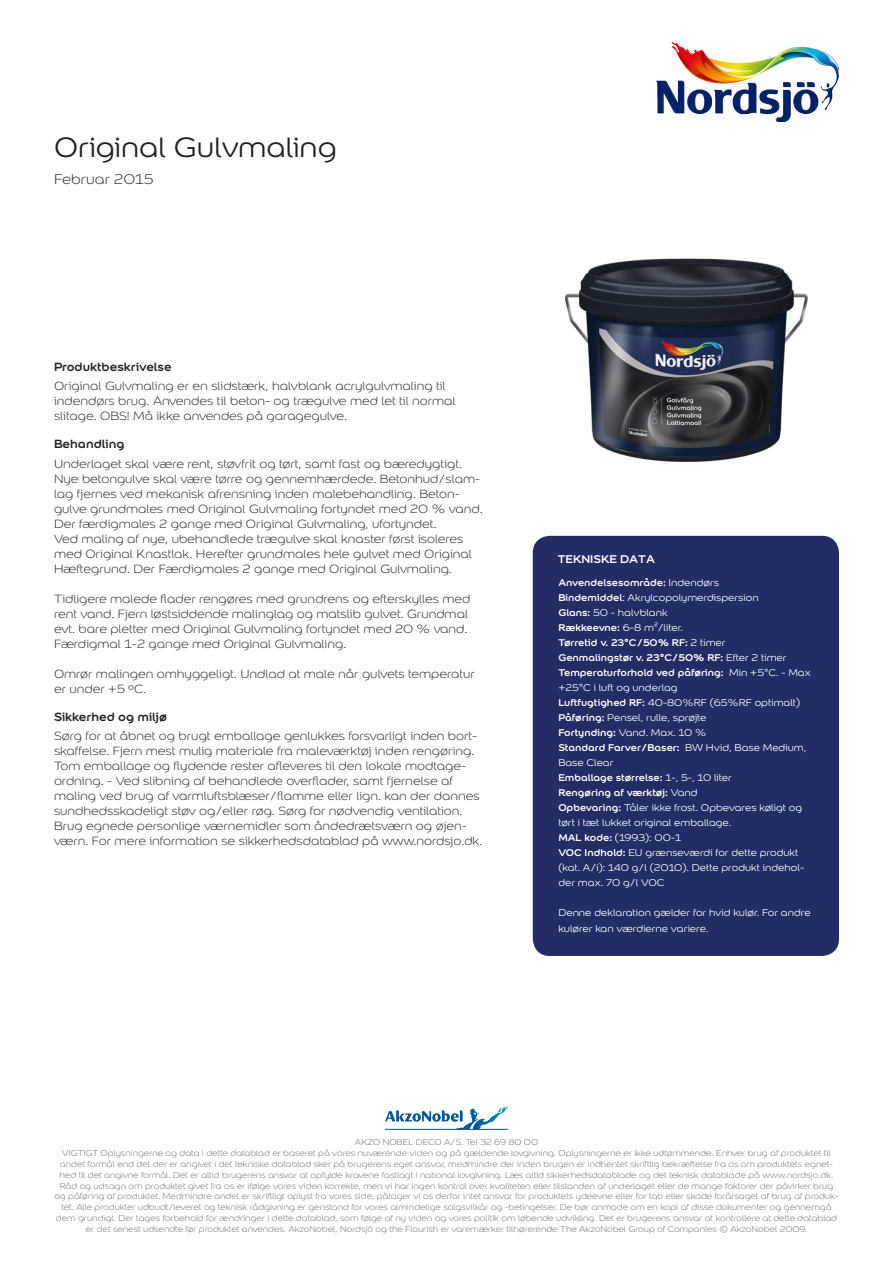
<style>
.page{position:relative;width:893px;height:1263px;background:#fff}
.page>*{position:absolute;margin:0;border:0;box-sizing:border-box;transform-origin:0 0}
.Produkt_Overskrift_S{font:30px "Colour Sans";color:#231f20}
.Dato{font:300 15px "Colour Sans";color:#231f20}
.Brødtekst{font:300 12.75px/15px "Colour Sans";color:#231f20}
.Overskrift_Brødtekst{font:700 12.75px "Colour Sans";color:#231f20}
.Tabeloverskrift{font:700 12px "Colour Sans";color:#fff}
.Datatekst{font:10.5px/15px "Colour Sans";color:#fff}
.Datatekst-2{font:700 10.5px "Colour Sans";color:#fff}
.juridisk_text{font:300 9px/10.8px "Colour Sans";color:#6c6d70;text-align:center}
.s1{font-weight:400}
.s2{font-weight:700}
</style>
<div class="page">
<div style="left:533px;top:536px;width:306px;height:420px;background:#232c65;border-radius:17px"></div>
<img style="left:566px;top:258px;width:242px;height:204px">
<img style="left:657px;top:43px;width:182px;height:78px">
<svg style="left:385px;top:1106px;width:123px;height:23px"></svg>
<hr style="left:385px;top:1129px;width:123px;height:1px;background:#005595">
<p class="Produkt_Overskrift_S" style="left:54px;top:126px;width:284px">Original Gulvmaling</p>
<p class="Dato" style="left:54px;top:169px;width:101px">Februar 2015</p>
<p class="Overskrift_Brødtekst" style="left:54px;top:356px;width:119px">Produktbeskrivelse</p>
<p class="Brødtekst" style="left:54px;top:378px;width:403px">Original Gulvmaling er en slidstærk, halvblank acrylgulvmaling til indendørs brug. Anvendes til beton- og trægulve med let til normal slitage. OBS! Må ikke anvendes på garagegulve.</p>
<p class="Overskrift_Brødtekst" style="left:54px;top:434px;width:72px">Behandling</p>
<p class="Brødtekst" style="left:54px;top:455px;width:430px">Underlaget skal være rent, støvfrit og tørt, samt fast og bæredygtigt.<br>Nye betongulve skal være tørre og gennemhærdede. Betonhud/slam&shy;lag fjernes ved mekanisk afrensning inden malebehandling. Beton&shy;gulve grundmales med Original Gulvmaling fortyndet med 20 % vand.<br>Der færdigmales 2 gange med Original Gulvmaling, ufortyndet.</p>
<p class="Brødtekst" style="left:54px;top:530px;width:419px">Ved maling af nye, ubehandlede trægulve skal knaster først isoleres med Original Knastlak. Herefter grundmales hele gulvet med Original<br>Hæftegrund. Der Færdigmales 2 gange med Original Gulvmaling.</p>
<p class="Brødtekst" style="left:54px;top:590px;width:418px">Tidligere malede flader rengøres med grundrens og efterskylles med rent vand. Fjern løstsiddende malinglag og matslib gulvet. Grundmal evt. bare pletter med Original Gulvmaling fortyndet med 20 % vand.<br>Færdigmal 1-2 gange med Original Gulvmaling.</p>
<p class="Brødtekst" style="left:54px;top:665px;width:422px">Omrør malingen omhyggeligt. Undlad at male når gulvets temperatur er under +5 ºC.</p>
<p class="Overskrift_Brødtekst" style="left:54px;top:706px;width:115px">Sikkerhed og miljø</p>
<p class="Brødtekst" style="left:54px;top:728px;width:430px">Sørg for at åbnet og brugt emballage genlukkes forsvarligt inden bort&shy;skaffelse. Fjern mest mulig materiale fra maleværktøj inden rengøring.<br>Tom emballage og flydende rester afleveres til den lokale modtage&shy;ordning. - Ved slibning af behandlede overflader, samt fjernelse af maling ved brug af varmluftsblæser/flamme eller lign. kan der dannes sundhedsskadeligt støv og/eller røg. Sørg for nødvendig ventilation.<br>Brug egnede personlige værnemidler som åndedrætsværn og øjen&shy;værn. For mere information se sikkerhedsdatablad på www.nordsjo.dk.</p>
<p class="Tabeloverskrift" style="left:558px;top:549px;width:99px">TEKNISKE DATA</p>
<p class="Datatekst-2" style="left:558px;top:574px;width:162px">Anvendelsesområde: <span class="s1">Indendørs</span></p>
<p class="Datatekst" style="left:558px;top:590px;width:202px"><span class="s2">Bindemiddel</span>: Akrylcopolymerdispersion</p>
<p class="Datatekst" style="left:558px;top:605px;width:111px"><span class="s2">Glans:</span> 50 - halvblank</p>
<p class="Datatekst" style="left:558px;top:620px;width:126px"><span class="s2">Rækkeevne:</span> 6-8 m²/liter.</p>
<p class="Datatekst-2" style="left:558px;top:634px;width:169px">Tørretid v. 23°C/50% RF: <span class="s1">2 timer</span></p>
<p class="Datatekst-2" style="left:558px;top:649px;width:230px">Genmalingstør v. 23°C/50% RF: <span class="s1">Efter 2 timer</span></p>
<p class="Datatekst" style="left:558px;top:665px;width:254px"><span class="s2">Temperaturforhold ved påføring:</span> Min +5°C. - Max +25°C i luft og underlag</p>
<p class="Datatekst" style="left:558px;top:695px;width:243px"><span class="s2">Luftfugtighed RF:</span> 40-80%RF (65%RF optimalt)<br><span class="s2">Påføring:</span> Pensel, rulle, sprøjte</p>
<p class="Datatekst" style="left:558px;top:725px;width:149px"><span class="s2">Fortynding:</span> Vand. Max. 10 %</p>
<p class="Datatekst" style="left:558px;top:740px;width:250px"><span class="s2">Standard Farver/Baser:</span> BW Hvid, Base Medium,<br>Base Clear</p>
<p class="Datatekst-2" style="left:558px;top:769px;width:175px">Emballage størrelse: <span class="s1">1-, 5-, 10 liter</span></p>
<p class="Datatekst" style="left:558px;top:785px;width:245px"><span class="s2">Rengøring af værktøj:</span> Vand<br><span class="s2">Opbevaring:</span> Tåler ikke frost. Opbevares køligt og tørt i tæt lukket original emballage.</p>
<p class="Datatekst" style="left:558px;top:830px;width:125px"><span class="s2">MAL kode:</span> (1993): 00-1</p>
<p class="Datatekst" style="left:558px;top:845px;width:247px"><span class="s2">VOC Indhold:</span> EU grænseværdi for dette produkt (kat. A/i): 140 g/l (2010). Dette produkt indehol&shy;der max. 70 g/l VOC</p>
<p class="Datatekst" style="left:558px;top:905px;width:254px">Denne deklaration gælder for hvid kulør. For andre kulører kan værdierne variere.</p>
<p class="juridisk_text" style="left:355px;top:1136px;width:185px">AKZO NOBEL DECO A/S. Tel 32 69 80 00</p>
<p class="juridisk_text" style="left:60px;top:1147px;width:775px">VIGTIGT Oplysningerne og data i dette datablad er baseret på vores nuværende viden og på gældende lovgivning. Oplysningerne er ikke udtømmende. Enhver brug af produktet til andet formål end det der er angivet i det tekniske datablad sker på brugerens eget ansvar, medmindre der inden brugen er indhentet skriftlig bekræftelse fra os om produktets egnet&shy;hed til det angivne formål. Det er altid brugerens ansvar at opfylde kravene fastlagt i national lovgivning. Læs altid sikkerhedsdatablade og det teknisk datablade på www.nordsjo.dk.</p>
<p class="juridisk_text" style="left:54px;top:1180px;width:786px">Råd og udsagn om produktet givet fra os er ifølge vores viden korrekte, men vi har ingen kontrol over kvaliteten eller tilstanden af underlaget eller de mange faktorer der påvirker brug og påføring af produktet. Medmindre andet er skriftligt oplyst fra vores side, påtager vi os derfor intet ansvar for produktets ydeevne eller for tab eller skade forårsaget af brug af produk&shy;tet. Alle produkter udbudt/leveret og teknisk rådgivning er genstand for vores almindelige salgsvilkår og -betingelser. De bør anmode om en kopi af disse dokumenter og gennemgå dem grundigt. Der tages forbehold for ændringer i dette datablad, som følge af ny viden og vores politik om løbende udvikling. Det er brugerens ansvar at kontrollere at dette datablad er det senest udsendte før produktet anvendes. AkzoNobel, Nordsjö og the Flourish er varemærker tilhørerende The AkzoNobel Group of Companies © AkzoNobel 2009.</p>
</div>
